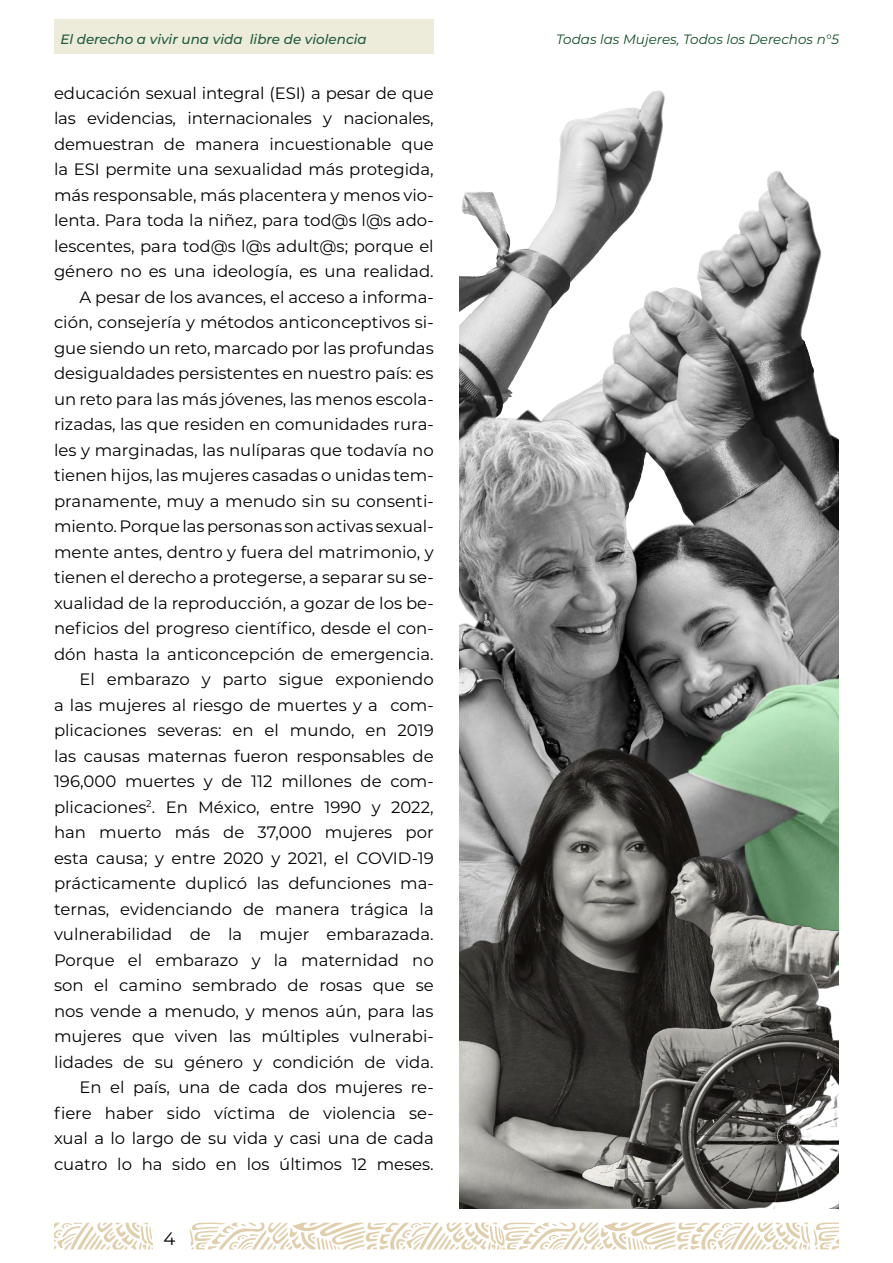
<style>
.page{position:relative;width:893px;height:1263px;background:#fff}
.page>*{position:absolute;margin:0;border:0;box-sizing:border-box;transform-origin:0 0}
.t1{font:18px "Montserrat";color:#000}
.t2{font:16.5px/25.5px "Montserrat";color:#000;text-align:right}
.t3{font:italic 500 13.5px "Montserrat";color:#1f5b3e}
.t4{font:italic 13.5px "Montserrat";color:#114f27}
</style>
<div class="page">
<div style="left:54px;top:20px;width:380px;height:34px;background:#edebd9"></div>
<img style="left:459px;top:90px;width:363px;height:242px">
<img style="left:459px;top:332px;width:380px;height:417px">
<img style="left:459px;top:749px;width:380px;height:460px">
<img style="left:478px;top:798px;width:361px;height:411px">
<svg style="left:54px;top:1223px;width:99px;height:26px"></svg>
<svg style="left:190px;top:1222px;width:648px;height:27px"></svg>
<p class="t3" style="left:60px;top:30px;width:308px">El derecho a vivir una vida libre de violencia</p>
<p class="t2" style="left:54px;top:80px;width:381px">educación sexual integral (ESI) a pesar de que las evidencias, internacionales y nacionales, demuestran de manera incuestionable que la ESI permite una sexualidad más protegida, más responsable, más placentera y menos vio&shy;lenta. Para toda la niñez, para tod@s l@s ado&shy;lescentes, para tod@s l@s adult@s; porque el género no es una ideología, es una realidad.<br>A pesar de los avances, el acceso a informa&shy;ción, consejería y métodos anticonceptivos si&shy;gue siendo un reto, marcado por las profundas desigualdades persistentes en nuestro país: es un reto para las más jóvenes, las menos escola&shy;rizadas, las que residen en comunidades rura&shy;les y marginadas, las nulíparas que todavía no tienen hijos, las mujeres casadas o unidas tem&shy;pranamente, muy a menudo sin su consenti&shy;miento. Porque las personas son activas sexual&shy;mente antes, dentro y fuera del matrimonio, y tienen el derecho a protegerse, a separar su se&shy;xualidad de la reproducción, a gozar de los be&shy;neficios del progreso científico, desde el con&shy;dón hasta la anticoncepción de emergencia.<br>El embarazo y parto sigue exponiendo<br>a las mujeres al riesgo de muertes y a com&shy;plicaciones severas: en el mundo, en 2019 las causas maternas fueron responsables de 196,000 muertes y de 112 millones de com&shy;plicaciones<sup>2</sup>. En México, entre 1990 y 2022, han muerto más de 37,000 mujeres por esta causa; y entre 2020 y 2021, el COVID-19 prácticamente duplicó las defunciones ma&shy;ternas, evidenciando de manera trágica la vulnerabilidad de la mujer embarazada.<br>Porque el embarazo y la maternidad no son el camino sembrado de rosas que se nos vende a menudo, y menos aún, para las mujeres que viven las múltiples vulnerabi&shy;lidades de su género y condición de vida.<br>En el país, una de cada dos mujeres re&shy;fiere haber sido víctima de violencia se&shy;xual a lo largo de su vida y casi una de cada cuatro lo ha sido en los últimos 12 meses.</p>
<p class="t1" style="left:163px;top:1226px;width:13px">4</p>
<p class="t4" style="left:556px;top:30px;width:284px">Todas las Mujeres, Todos los Derechos n°5</p>
</div>
